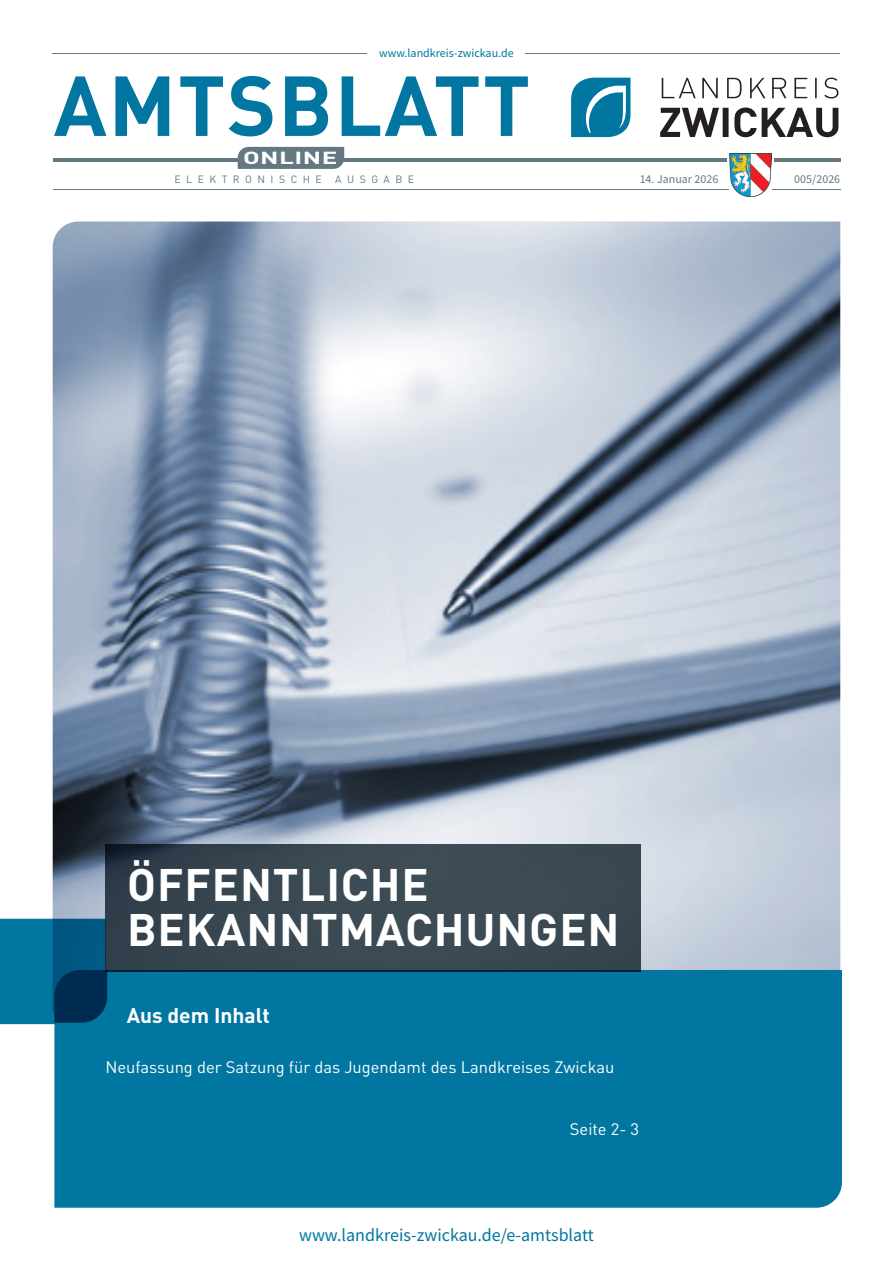
<style>
.page{position:relative;width:893px;height:1263px;background:#fff}
.page>*{position:absolute;margin:0;border:0;box-sizing:border-box;transform-origin:0 0}
._2022_-_Titel_Anreißer_30pt{font:700 45px/45px "DIN Pro";letter-spacing:.02em;color:#fff}
._2022_-_Titel_Ünerschrift_14pt{font:700 21px "DIN Pro";color:#fff}
.t1{font:18px "Source Sans Pro";color:#0076a0}
.t2{font:700 17.25px "DIN Pro";letter-spacing:.02em;color:#fff;scale:1.5 1}
._2022_-_Taeser_Überschrift{font:16.5px "DIN Pro";color:#fff}
.t3{font:12px "Source Sans Pro";color:#0076a0}
.t4{font:12px "Source Sans Pro";color:#647882}
.t5{font:10.5px "DIN Pro";letter-spacing:.52em;color:#647882}
</style>
<div class="page">
<img style="left:53px;top:222px;width:787px;height:748px">
<div style="left:54px;top:970px;width:788px;height:238px;background:#0076a0"></div>
<svg style="left:0;top:919px;width:107px;height:105px"></svg>
<hr style="left:53px;top:53px;width:787px;height:1px;background:#647882">
<hr style="left:53px;top:158px;width:787px;height:3px;background:#647882">
<hr style="left:53px;top:189px;width:787px;height:1px;background:#647882">
<div style="left:368px;top:44px;width:157px;height:13px;background:#fff"></div>
<svg style="left:727px;top:158px;width:46px;height:7px"></svg>
<img style="left:730px;top:153px;width:41px;height:43px">
<svg style="left:54px;top:76px;width:474px;height:60px"></svg>
<svg style="left:571px;top:78px;width:59px;height:59px"></svg>
<svg style="left:660px;top:108px;width:178px;height:29px"></svg>
<svg style="left:662px;top:78px;width:176px;height:20px"></svg>
<div style="left:238px;top:147px;width:106px;height:22px;background:#647882"></div>
<div style="left:105px;top:844px;width:536px;height:127px;background:#3a4952"></div>
<p class="t2" style="left:243px;top:143px;width:64px">ONLINE</p>
<p class="t3" style="left:379px;top:45px;width:136px">www.landkreis-zwickau.de</p>
<p class="t5" style="left:174px;top:171px;width:149px">ELEKTRONISCHE</p>
<p class="t5" style="left:335px;top:171px;width:80px">AUSGABE</p>
<p class="t4" style="left:640px;top:171px;width:80px">14. Januar 2026</p>
<p class="t4" style="left:794px;top:171px;width:47px">005/2026</p>
<p class="_2022_-_Titel_Anreißer_30pt" style="left:127px;top:857px;width:494px">ÖFFENTLICHE<br>BEKANNTMACHUNGEN</p>
<p class="_2022_-_Titel_Ünerschrift_14pt" style="left:127px;top:998px;width:145px">Aus dem Inhalt</p>
<p class="_2022_-_Taeser_Überschrift" style="left:105px;top:1054px;width:510px">Neufassung der Satzung für das Jugendamt des Landkreises Zwickau</p>
<p class="_2022_-_Taeser_Überschrift" style="left:570px;top:1116px;width:71px">Seite 2- 3</p>
<p class="t1" style="left:299px;top:1224px;width:296px">www.landkreis-zwickau.de/e-amtsblatt</p>
</div>
